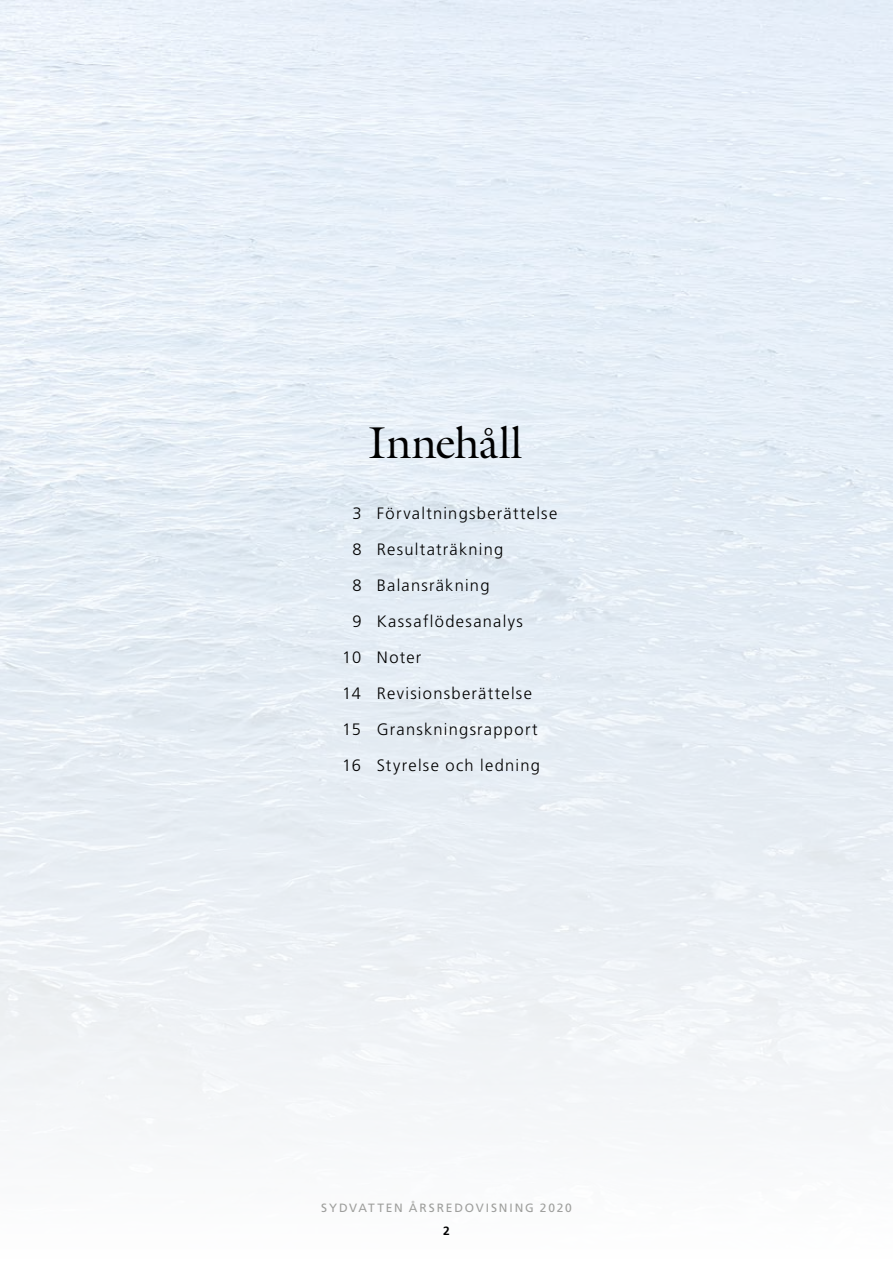
<style>
.page{position:relative;width:893px;height:1263px;background:#fff}
.page>*{position:absolute;margin:0;border:0;box-sizing:border-box;transform-origin:0 0}
.t1{font:45px "Galliard";letter-spacing:.005em;color:#000}
.t2{font:300 16.5px "Frutiger";letter-spacing:.075em;color:#000}
.t3{font:12px "Frutiger";letter-spacing:.155em;color:#a1a19e}
.t4{font:700 12px "Frutiger";color:#000}
</style>
<div class="page">
<h1 class="t1" style="left:368px;top:414px;width:156px">Innehåll</h1>
<p class="t2" style="left:352px;top:504px;width:206px">3 Förvaltningsberättelse</p>
<p class="t2" style="left:352px;top:540px;width:152px">8 Resultaträkning</p>
<p class="t2" style="left:352px;top:576px;width:139px">8 Balansräkning</p>
<p class="t2" style="left:352px;top:612px;width:172px">9 Kassaflödesanalys</p>
<p class="t2" style="left:342px;top:648px;width:81px">10 Noter</p>
<p class="t2" style="left:342px;top:684px;width:191px">14 Revisionsberättelse</p>
<p class="t2" style="left:342px;top:720px;width:197px">15 Granskningsrapport</p>
<p class="t2" style="left:342px;top:756px;width:199px">16 Styrelse och ledning</p>
<p class="t3" style="left:321px;top:1200px;width:252px">SYDVATTEN ÅRSREDOVISNING 2020</p>
<p class="t4" style="left:443px;top:1224px;width:8px">2</p>
</div>
